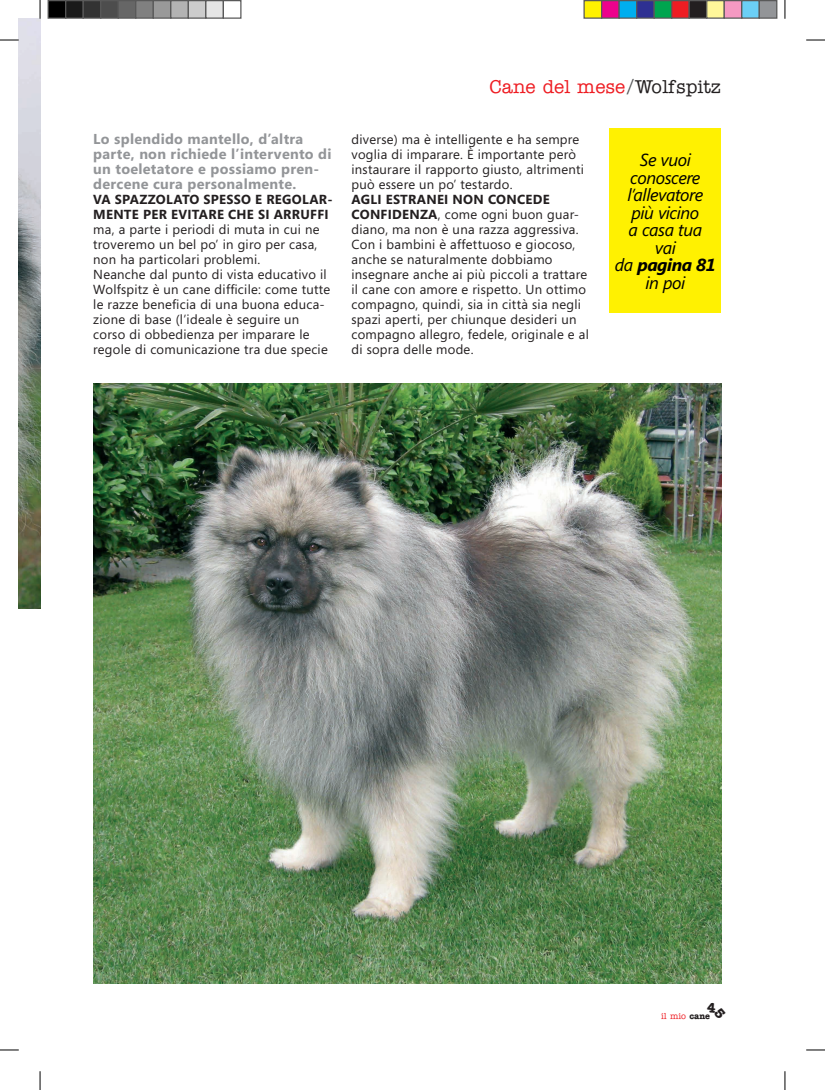
<style>
.page{position:relative;width:825px;height:1090px;background:#fff}
.page>*{position:absolute;margin:0;border:0;box-sizing:border-box;transform-origin:0 0}
.t1{font:500 18.75px "American Typewriter";color:#ee1d23}
.t2{font:italic 17.5px/17.5px "Segoe";letter-spacing:-.025em;color:#000;text-align:center}
.t3{font:700 14.38px/15px "Segoe";letter-spacing:.02em;color:#939598}
.t4{font:13.12px/15px "Segoe";letter-spacing:.02em;color:#231f20}
.t5{font:700 13.12px/15px "Segoe";letter-spacing:.02em;color:#231f20}
.t6{font:500 8.75px "American Typewriter";color:#ee1d23}
.s1{color:#57585a}
.s2{color:#231f20}
.s3{font-weight:700}
.s4{font-family:"American Typewriter Std";font-weight:700;color:#231f20}
</style>
<div class="page">
<img style="left:19px;top:19px;width:21px;height:590px">
<img style="left:93px;top:384px;width:627px;height:600px">
<div style="left:609px;top:129px;width:111px;height:184px;background:#fff101"></div>
<svg style="left:0;top:39px;width:19px;height:2px"></svg>
<svg style="left:806px;top:39px;width:18px;height:2px"></svg>
<svg style="left:0;top:1049px;width:19px;height:2px"></svg>
<svg style="left:806px;top:1049px;width:18px;height:2px"></svg>
<svg style="left:39px;top:0;width:2px;height:19px"></svg>
<svg style="left:39px;top:1071px;width:2px;height:19px"></svg>
<svg style="left:784px;top:0;width:1px;height:19px"></svg>
<svg style="left:784px;top:1071px;width:1px;height:19px"></svg>
<div style="left:48px;top:1px;width:18px;height:17px;background:#000"></div>
<div style="left:48px;top:0;width:18px;height:19px;border:1px solid #595959"></div>
<div style="left:66px;top:1px;width:17px;height:17px;background:#1a1a1a"></div>
<div style="left:65px;top:0;width:19px;height:19px;border:1px solid #595959"></div>
<div style="left:83px;top:1px;width:18px;height:17px;background:#333"></div>
<div style="left:83px;top:0;width:18px;height:19px;border:1px solid #595959"></div>
<div style="left:101px;top:1px;width:17px;height:17px;background:#4d4d4d"></div>
<div style="left:100px;top:0;width:19px;height:19px;border:1px solid #595959"></div>
<div style="left:118px;top:1px;width:18px;height:17px;background:#666"></div>
<div style="left:118px;top:0;width:18px;height:19px;border:1px solid #595959"></div>
<div style="left:136px;top:1px;width:17px;height:17px;background:#808080"></div>
<div style="left:135px;top:0;width:19px;height:19px;border:1px solid #595959"></div>
<div style="left:153px;top:1px;width:18px;height:17px;background:#999"></div>
<div style="left:153px;top:0;width:18px;height:19px;border:1px solid #595959"></div>
<div style="left:171px;top:1px;width:17px;height:17px;background:#b3b3b3"></div>
<div style="left:170px;top:0;width:19px;height:19px;border:1px solid #595959"></div>
<div style="left:188px;top:1px;width:18px;height:17px;background:#ccc"></div>
<div style="left:188px;top:0;width:18px;height:19px;border:1px solid #595959"></div>
<div style="left:206px;top:1px;width:17px;height:17px;background:#e5e5e5"></div>
<div style="left:205px;top:0;width:19px;height:19px;border:1px solid #595959"></div>
<div style="left:223px;top:0;width:18px;height:19px;border:1px solid #595959"></div>
<div style="left:583px;top:1px;width:18px;height:17px;background:#fff101"></div>
<div style="left:583px;top:0;width:19px;height:19px;border:1px solid #595959"></div>
<div style="left:601px;top:1px;width:17px;height:17px;background:#ed028c"></div>
<div style="left:600px;top:0;width:19px;height:19px;border:1px solid #595959"></div>
<div style="left:618px;top:1px;width:18px;height:17px;background:#00aeef"></div>
<div style="left:618px;top:0;width:19px;height:19px;border:1px solid #595959"></div>
<div style="left:636px;top:1px;width:17px;height:17px;background:#2e3092"></div>
<div style="left:635px;top:0;width:19px;height:19px;border:1px solid #595959"></div>
<div style="left:653px;top:1px;width:18px;height:17px;background:#00a54f"></div>
<div style="left:653px;top:0;width:19px;height:19px;border:1px solid #595959"></div>
<div style="left:671px;top:1px;width:17px;height:17px;background:#ee1d23"></div>
<div style="left:670px;top:0;width:19px;height:19px;border:1px solid #595959"></div>
<div style="left:688px;top:1px;width:18px;height:17px;background:#231f20"></div>
<div style="left:688px;top:0;width:19px;height:19px;border:1px solid #595959"></div>
<div style="left:706px;top:1px;width:17px;height:17px;background:#fff79a"></div>
<div style="left:705px;top:0;width:19px;height:19px;border:1px solid #595959"></div>
<div style="left:723px;top:1px;width:18px;height:17px;background:#f499c2"></div>
<div style="left:723px;top:0;width:19px;height:19px;border:1px solid #595959"></div>
<div style="left:741px;top:1px;width:17px;height:17px;background:#6bcff6"></div>
<div style="left:740px;top:0;width:19px;height:19px;border:1px solid #595959"></div>
<div style="left:758px;top:1px;width:18px;height:17px;background:#939598"></div>
<div style="left:758px;top:0;width:19px;height:19px;border:1px solid #595959"></div>
<p class="t3" style="left:93px;top:130px;width:240px">Lo splendido mantello, d’altra parte, non richiede l’intervento di un toeletatore e possiamo pren&shy;dercene cura personalmente.</p>
<p class="t5" style="left:93px;top:191px;width:241px">VA SPAZZOLATO SPESSO E REGOLAR-<br>MENTE PER EVITARE CHE SI ARRUFFI</p>
<p class="t4" style="left:93px;top:221px;width:238px">ma, a parte i periodi di muta in cui ne troveremo un bel po’ in giro per casa, non ha particolari problemi.<br>Neanche dal punto di vista educativo il Wolfspitz è un cane difficile: come tutte le razze beneficia di una buona educa&shy;zione di base (l’ideale è seguire un corso di obbedienza per imparare le regole di comunicazione tra due specie</p>
<h1 class="t1" style="left:489px;top:76px;width:233px">Cane del mese<span class="s1">/</span><span class="s2">Wolfspitz</span></h1>
<p class="t4" style="left:351px;top:131px;width:234px">diverse) ma è intelligente e ha sempre voglia di imparare. È importante però instaurare il rapporto giusto, altrimenti può essere un po’ testardo.</p>
<p class="t4" style="left:351px;top:191px;width:239px"><span class="s3">AGLI ESTRANEI NON CONCEDE CONFIDENZA</span>, come ogni buon guar&shy;diano, ma non è una razza aggressiva.<br>Con i bambini è affettuoso e giocoso, anche se naturalmente dobbiamo insegnare anche ai più piccoli a trattare il cane con amore e rispetto. Un ottimo compagno, quindi, sia in città sia negli spazi aperti, per chiunque desideri un compagno allegro, fedele, originale e al di sopra delle mode.</p>
<h2 class="t2" style="left:614px;top:151px;width:102px">Se vuoi conoscere l’allevatore più vicino<br>a casa tua<br>vai<br>da <span class="s3">pagina 81 </span>in poi</h2>
<p class="t6" style="left:660px;top:1011px;width:50px">il mio <span class="s4">cane</span></p>
</div>
